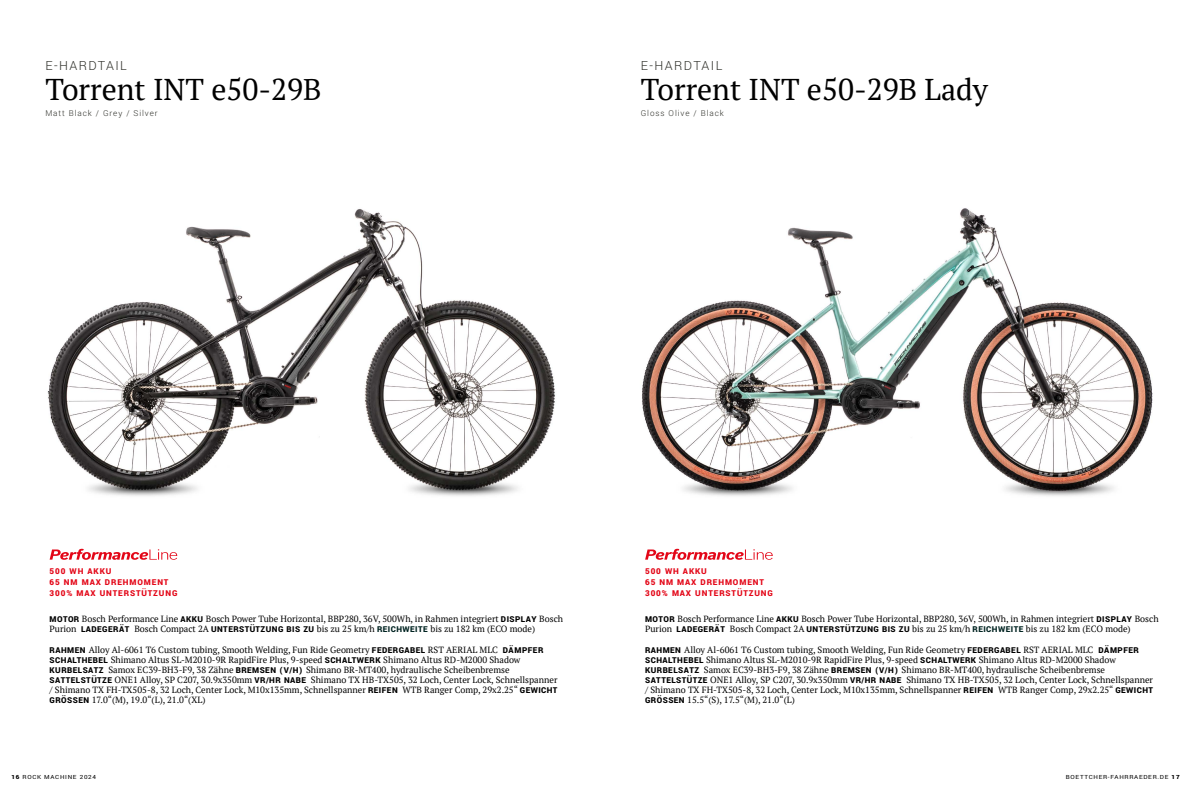
<style>
.page{position:relative;width:1191px;height:792px;background:#fff}
.page>*{position:absolute;margin:0;border:0;box-sizing:border-box;transform-origin:0 0}
.t1{font:30px "PT Serif";color:#000}
.t2{font:300 14px "Yantramanav";letter-spacing:.1em;color:#2c2d27}
.t3{font:9px/10px "PT Serif";color:#000}
.t4{font:900 9px/11px "Yantramanav";letter-spacing:.1em;color:#e30617}
.t5{font:300 9px "Yantramanav";letter-spacing:.1em;color:#2c2d27}
.t6{font:6.3px "Yantramanav";letter-spacing:.1em;color:#000;scale:1.11 1}
.s1{font-family:"Yantramanav";font-weight:900}
.s2{font-family:"Yantramanav";font-weight:900;color:#002321}
.s3{font-weight:900}
</style>
<div class="page">
<img style="left:47px;top:209px;width:508px;height:287px">
<img style="left:642px;top:208px;width:511px;height:288px">
<svg style="left:50px;top:549px;width:127px;height:11px"></svg>
<svg style="left:645px;top:549px;width:127px;height:11px"></svg>
<h2 class="t2" style="left:45px;top:57px;width:83px">E-HARDTAIL</h2>
<h1 class="t1" style="left:45px;top:70px;width:278px">Torrent INT e50-29B</h1>
<p class="t5" style="left:45px;top:108px;width:114px">Matt Black / Grey / Silver</p>
<h2 class="t2" style="left:641px;top:57px;width:83px">E-HARDTAIL</h2>
<h1 class="t1" style="left:641px;top:70px;width:348px">Torrent INT e50-29B Lady</h1>
<p class="t5" style="left:641px;top:108px;width:84px">Gloss Olive / Black</p>
<p class="t4" style="left:50px;top:566px;width:129px">500 WH AKKU<br>65 NM MAX DREHMOMENT<br>300% MAX UNTERSTÜTZUNG</p>
<p class="t4" style="left:645px;top:566px;width:129px">500 WH AKKU<br>65 NM MAX DREHMOMENT<br>300% MAX UNTERSTÜTZUNG</p>
<p class="t3" style="left:50px;top:614px;width:515px"><span class="s1">MOTOR</span> Bosch Performance Line <span class="s1">AKKU</span> Bosch Power Tube Horizontal, BBP280, 36V, 500Wh, in Rahmen integriert <span class="s1">DISPLAY</span> Bosch<br>Purion <span class="s1">LADEGERÄT</span> Bosch Compact 2A <span class="s1">UNTERSTÜTZUNG BIS ZU</span> bis zu 25 km/h <span class="s2">REICHWEITE</span> bis zu 182 km (ECO mode)</p>
<p class="t3" style="left:50px;top:645px;width:509px"><span class="s1">RAHMEN</span> Alloy Al-6061 T6 Custom tubing, Smooth Welding, Fun Ride Geometry <span class="s1">FEDERGABEL</span> RST AERIAL MLC <span class="s1">DÄMPFER SCHALTHEBEL</span> Shimano Altus SL-M2010-9R RapidFire Plus, 9-speed <span class="s1">SCHALTWERK</span> Shimano Altus RD-M2000 Shadow <span class="s1">KURBELSATZ</span> Samox EC39-BH3-F9, 38 Zähne <span class="s1">BREMSEN (V/H)</span> Shimano BR-MT400, hydraulische Scheibenbremse <span class="s1">SATTELSTÜTZE</span> ONE1 Alloy, SP C207, 30.9x350mm <span class="s1">VR/HR NABE</span> Shimano TX HB-TX505, 32 Loch, Center Lock, Schnellspanner / Shimano TX FH-TX505-8, 32 Loch, Center Lock, M10x135mm, Schnellspanner <span class="s1">REIFEN</span> WTB Ranger Comp, 29x2.25“ <span class="s1">GEWICHT GRÖSSEN</span> 17.0“(M), 19.0“(L), 21.0“(XL)</p>
<p class="t3" style="left:645px;top:614px;width:515px"><span class="s1">MOTOR</span> Bosch Performance Line <span class="s1">AKKU</span> Bosch Power Tube Horizontal, BBP280, 36V, 500Wh, in Rahmen integriert <span class="s1">DISPLAY</span> Bosch<br>Purion <span class="s1">LADEGERÄT</span> Bosch Compact 2A <span class="s1">UNTERSTÜTZUNG BIS ZU</span> bis zu 25 km/h <span class="s2">REICHWEITE</span> bis zu 182 km (ECO mode)</p>
<p class="t3" style="left:645px;top:645px;width:509px"><span class="s1">RAHMEN</span> Alloy Al-6061 T6 Custom tubing, Smooth Welding, Fun Ride Geometry <span class="s1">FEDERGABEL</span> RST AERIAL MLC <span class="s1">DÄMPFER SCHALTHEBEL</span> Shimano Altus SL-M2010-9R RapidFire Plus, 9-speed <span class="s1">SCHALTWERK</span> Shimano Altus RD-M2000 Shadow <span class="s1">KURBELSATZ</span> Samox EC39-BH3-F9, 38 Zähne <span class="s1">BREMSEN (V/H)</span> Shimano BR-MT400, hydraulische Scheibenbremse <span class="s1">SATTELSTÜTZE</span> ONE1 Alloy, SP C207, 30.9x350mm <span class="s1">VR/HR NABE</span> Shimano TX HB-TX505, 32 Loch, Center Lock, Schnellspanner / Shimano TX FH-TX505-8, 32 Loch, Center Lock, M10x135mm, Schnellspanner <span class="s1">REIFEN</span> WTB Ranger Comp, 29x2.25“ <span class="s1">GEWICHT GRÖSSEN</span> 15.5“(S), 17.5“(M), 21.0“(L)</p>
<p class="t6" style="left:11px;top:773px;width:78px"><span class="s3">16</span> ROCK MACHINE 2024</p>
<p class="t6" style="left:1065px;top:773px;width:104px">BOETTCHER-FAHRRAEDER.DE <span class="s3">17</span></p>
</div>
